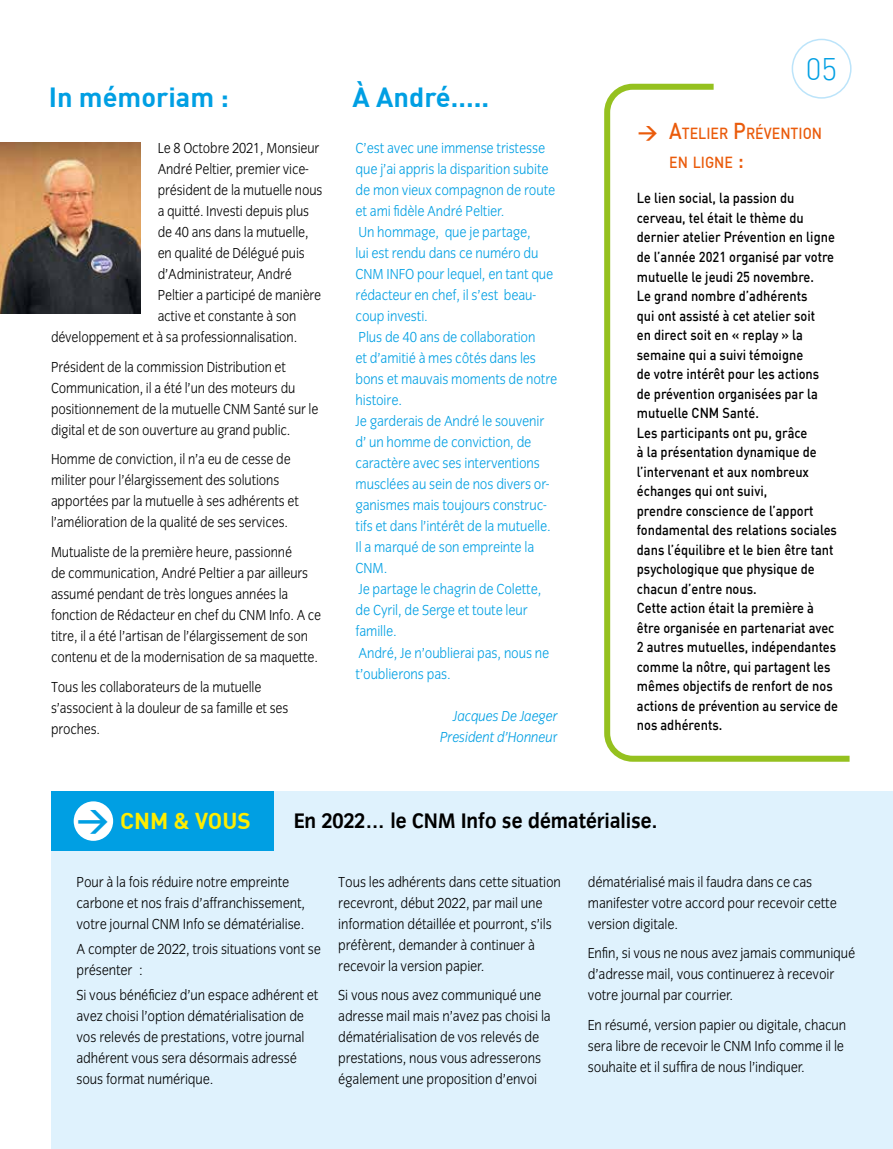
<style>
.page{position:relative;width:893px;height:1149px;background:#fff}
.page>*{position:absolute;margin:0;border:0;box-sizing:border-box;transform-origin:0 0}
.t1{font:300 30.6px "DIN";color:#009fe3}
.t2{font:700 27.15px "DIN";color:#009fe3}
.t3{font:700 22.5px "DIN";color:#ffed00}
.t4{font:700 21.6px "Congress Sans Std";letter-spacing:-.01em;color:#000;scale:.93 1}
.t5{font:700 19.5px "DIN";color:#ea5b0b}
.t6{font:500 15.75px/28.5px "DIN";color:#ea5b0b;scale:.9 1}
.t7{font:15px/21px "Congress Sans Light Std";letter-spacing:-.01em;color:#000;scale:.93 1}
.t8{font:15px/21px "Congress Sans Light Std";letter-spacing:-.01em;color:#000;scale:.91 1}
.t9{font:15px/21px "Congress Sans Light Std";letter-spacing:-.01em;color:#009fe3;scale:.93 1}
.t10{font:italic 15px/21px "Congress Sans Light Std";letter-spacing:-.01em;color:#009fe3;text-align:right;scale:.93 1}
.t11{font:500 14.25px/19.5px "DIN";color:#000;scale:.9 1}
.s1{font-style:normal}
.s2{font-size:22.5px}
.s3{font-size:31.5px;color:#009fe3}
</style>
<div class="page">
<div style="left:792px;top:39px;width:59px;height:60px;border:2px solid #bce4fa;border-radius:50%"></div>
<div style="left:51px;top:791px;width:842px;height:357px;background:#dff2fd"></div>
<div style="left:51px;top:791px;width:222px;height:59px;background:#009fe3"></div>
<div style="left:74px;top:801px;width:39px;height:39px;background:#fff;border-radius:50%"></div>
<img style="left:0;top:142px;width:141px;height:171px">
<svg style="left:604px;top:81px;width:246px;height:681px"></svg>
<h2 class="t2" style="left:49px;top:79px;width:182px">In mémoriam :</h2>
<p class="t8" style="left:158px;top:138px;width:179px">Le 8 Octobre 2021, Monsieur</p>
<p class="t8" style="left:158px;top:159px;width:168px">André Peltier, premier vice-</p>
<p class="t8" style="left:158px;top:180px;width:183px">président de la mutuelle nous</p>
<p class="t8" style="left:158px;top:201px;width:168px">a quitté. Investi depuis plus</p>
<p class="t8" style="left:158px;top:222px;width:167px">de 40 ans dans la mutuelle,</p>
<p class="t8" style="left:158px;top:243px;width:163px">en qualité de Délégué puis</p>
<p class="t8" style="left:158px;top:264px;width:149px">d’Administrateur, André</p>
<p class="t8" style="left:158px;top:285px;width:181px">Peltier a participé de manière</p>
<p class="t8" style="left:158px;top:306px;width:154px">active et constante à son</p>
<p class="t8" style="left:51px;top:327px;width:272px">développement et à sa professionnalisation.</p>
<p class="t8" style="left:51px;top:356px;width:295px">Président de la commission Distribution et Communication, il a été l’un des moteurs du positionnement de la mutuelle CNM Santé sur le digital et de son ouverture au grand public.</p>
<p class="t8" style="left:51px;top:449px;width:274px">Homme de conviction, il n’a eu de cesse de militer pour l’élargissement des solutions apportées par la mutuelle à ses adhérents et l’amélioration de la qualité de ses services.</p>
<p class="t8" style="left:51px;top:541px;width:299px">Mutualiste de la première heure, passionné<br>de communication, André Peltier a par ailleurs assumé pendant de très longues années la fonction de Rédacteur en chef du CNM Info. A ce titre, il a été l’artisan de l’élargissement de son contenu et de la modernisation de sa maquette.</p>
<p class="t8" style="left:51px;top:676px;width:262px">Tous les collaborateurs de la mutuelle s’associent à la douleur de sa famille et ses proches.</p>
<h2 class="t2" style="left:353px;top:79px;width:138px">À André…..</h2>
<p class="t9" style="left:356px;top:138px;width:218px">C’est avec une immense tristesse que j’ai appris la disparition subite de mon vieux compagnon de route et ami fidèle André Peltier.<br>Un hommage, que je partage,<br>lui est rendu dans ce numéro du<br>CNM INFO pour lequel, en tant que rédacteur en chef, il s’est beau&shy;coup investi.<br>Plus de 40 ans de collaboration<br>et d’amitié à mes côtés dans les bons et mauvais moments de notre histoire.<br>Je garderais de André le souvenir d’ un homme de conviction, de caractère avec ses interventions musclées au sein de nos divers or&shy;ganismes mais toujours construc&shy;tifs et dans l’intérêt de la mutuelle.<br>Il a marqué de son empreinte la<br>CNM.<br>Je partage le chagrin de Colette,<br>de Cyril, de Serge et toute leur famille.<br>André, Je n’oublierai pas, nous ne t’oublierons pas.</p>
<p class="t10" style="left:440px;top:704px;width:128px">Jacques De Jaeger<br>President d’Honneu<span class="s1">r</span></p>
<h1 class="t1" style="left:806px;top:50px;width:33px">05</h1>
<h3 class="t5" style="left:638px;top:119px;width:22px">&gt;</h3>
<p class="t6" style="left:669px;top:119px;width:171px"><span class="s2">A</span>TELIER <span class="s2">P</span>RÉVENTION<br>EN LIGNE <span class="s2">:</span></p>
<p class="t11" style="left:637px;top:188px;width:225px">Le lien social, la passion du cerveau, tel était le thème du dernier atelier Prévention en ligne de l’année 2021 organisé par votre mutuelle le jeudi 25 novembre.<br>Le grand nombre d’adhérents<br>qui ont assisté à cet atelier soit<br>en direct soit en « replay » la semaine qui a suivi témoigne<br>de votre intérêt pour les actions<br>de prévention organisées par la mutuelle CNM Santé.<br>Les participants ont pu, grâce<br>à la présentation dynamique de l’intervenant et aux nombreux échanges qui ont suivi,<br>prendre conscience de l’apport fondamental des relations sociales dans l’équilibre et le bien être tant psychologique que physique de chacun d’entre nous.<br>Cette action était la première à être organisée en partenariat avec<br>2 autres mutuelles, indépendantes comme la nôtre, qui partagent les mêmes objectifs de renfort de nos actions de prévention au service de nos adhérents.</p>
<h3 class="t3" style="left:77px;top:805px;width:175px"><span class="s3">&gt;</span> CNM &amp; VOUS</h3>
<h3 class="t4" style="left:294px;top:808px;width:392px">En 2022… le CNM Info se dématérialise.</h3>
<p class="t7" style="left:77px;top:871px;width:247px">Pour à la fois réduire notre empreinte carbone et nos frais d’affranchissement, votre journal CNM Info se dématérialise.</p>
<p class="t7" style="left:77px;top:938px;width:264px">A compter de 2022, trois situations vont se présenter :</p>
<p class="t7" style="left:77px;top:984px;width:261px">Si vous bénéficiez d’un espace adhérent et avez choisi l’option dématérialisation de vos relevés de prestations, votre journal adhérent vous sera désormais adressé sous format numérique.</p>
<p class="t7" style="left:338px;top:871px;width:241px">Tous les adhérents dans cette situation recevront, début 2022, par mail une information détaillée et pourront, s’ils préfèrent, demander à continuer à recevoir la version papier.</p>
<p class="t7" style="left:338px;top:984px;width:230px">Si vous nous avez communiqué une adresse mail mais n’avez pas choisi la dématérialisation de vos relevés de prestations, nous vous adresserons également une proposition d’envoi</p>
<p class="t7" style="left:588px;top:871px;width:269px">dématérialisé mais il faudra dans ce cas manifester votre accord pour recevoir cette version digitale.</p>
<p class="t7" style="left:588px;top:942px;width:289px">Enfin, si vous ne nous avez jamais communiqué d’adresse mail, vous continuerez à recevoir votre journal par courrier.</p>
<p class="t7" style="left:588px;top:1014px;width:279px">En résumé, version papier ou digitale, chacun sera libre de recevoir le CNM Info comme il le souhaite et il suffira de nous l’indiquer.</p>
</div>
